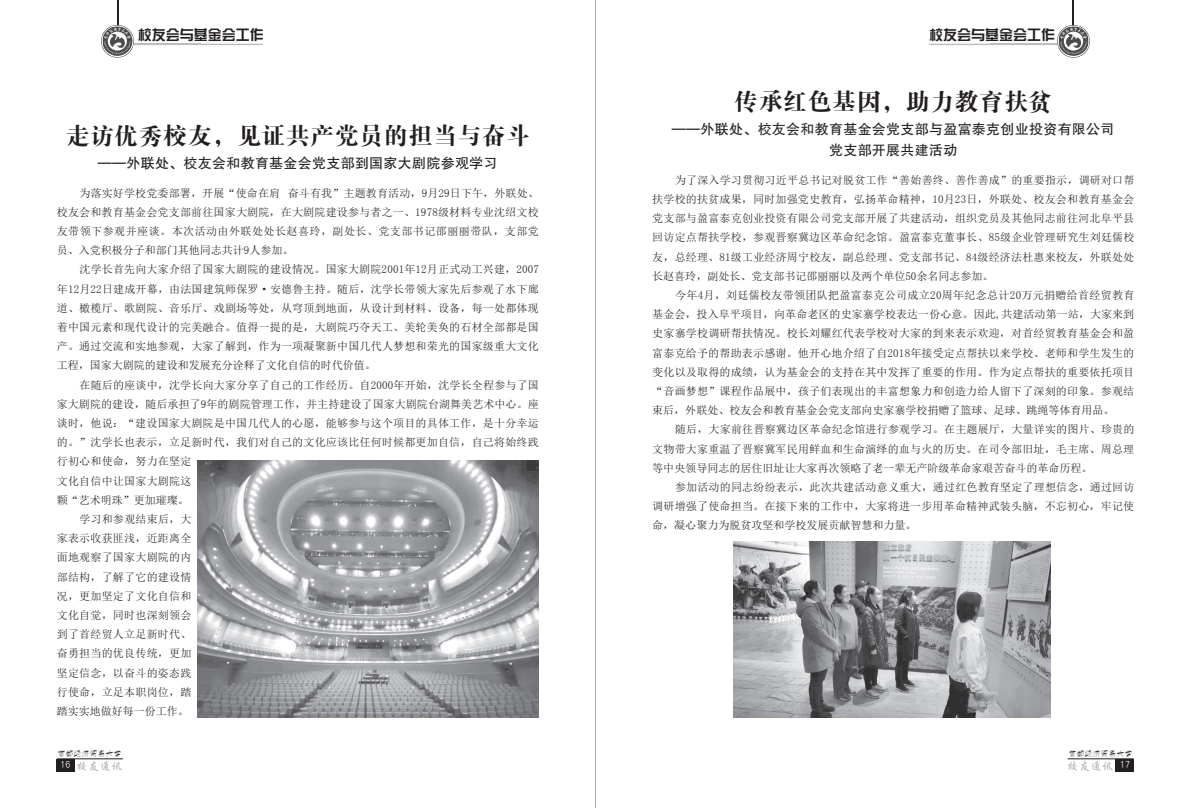
<style>
.page{position:relative;width:1191px;height:808px;background:#fff}
.page>*{position:absolute;margin:0;border:0;box-sizing:border-box;transform-origin:0 0}
.t1{font:24px "FZDBSJW GB1 0";letter-spacing:.02em;color:#231f20}
.t2{font:14px/20.8px "FZHTJW GB1 0";letter-spacing:.02em;color:#231f20;text-align:center}
.t3{font:14px "H Yk 1 gj";color:#231f20}
.t4{font:11px/19.2px "Sim Sun";letter-spacing:.02em;color:#231f20;text-align:justify}
.t5{font:11px "Sim Sun";color:#231f20}
.t6{font:10px "H Yg 2 gj";color:#fff}
.t7{font:8px "H Yg 4 gj";color:#231f20}
</style>
<div class="page">
<hr style="left:118px;top:0;width:1px;height:44px;background:#231f20">
<hr style="left:1067px;top:758px;width:66px;height:1px;background:#231f20">
<div style="left:1115px;top:758px;width:19px;height:13px;background:#231f20"></div>
<hr style="left:57px;top:758px;width:66px;height:1px;background:#231f20">
<div style="left:56px;top:758px;width:19px;height:13px;background:#231f20"></div>
<svg style="left:101px;top:25px;width:33px;height:33px"></svg>
<hr style="left:1072px;top:0;width:1px;height:44px;background:#231f20">
<hr style="left:990px;top:44px;width:91px;height:1px;background:#bcbdc0">
<svg style="left:1057px;top:25px;width:32px;height:33px"></svg>
<img style="left:1058px;top:26px;width:30px;height:30px">
<svg style="left:77px;top:761px;width:45px;height:10px"></svg>
<svg style="left:1068px;top:761px;width:44px;height:10px"></svg>
<hr style="left:595px;top:0;width:1px;height:808px;background:#a8a9ad">
<hr style="left:929px;top:44px;width:126px;height:1px;background:#bcbdc0">
<hr style="left:134px;top:44px;width:129px;height:1px;background:#bcbdc0">
<img style="left:197px;top:461px;width:342px;height:256px">
<img style="left:733px;top:542px;width:318px;height:175px">
<p class="t3" style="left:138px;top:27px;width:128px">校友会与基金会工作</p>
<p class="t3" style="left:929px;top:27px;width:127px">校友会与基金会工作</p>
<h1 class="t1" style="left:65px;top:123px;width:466px">走访优秀校友，见证共产党员的担当与奋斗</h1>
<p class="t2" style="left:98px;top:153px;width:401px">——外联处、校友会和教育基金会党支部到国家大剧院参观学习</p>
<p class="t4" style="left:57px;top:183px;width:483px;text-indent:23px">为落实好学校党委部署，开展“使命在肩 奋斗有我”主题教育活动，9月29日下午，外联处、校友会和教育基金会党支部前往国家大剧院，在大剧院建设参与者之一、1978级材料专业沈绍文校友带领下参观并座谈。本次活动由外联处处长赵喜玲，副处长、党支部书记邵丽丽带队，支部党员、入党积极分子和部门其他同志共计9人参加。</p>
<p class="t4" style="left:57px;top:260px;width:484px;text-indent:23px">沈学长首先向大家介绍了国家大剧院的建设情况。国家大剧院2001年12月正式动工兴建，2007年12月22日建成开幕，由法国建筑师保罗·安德鲁主持。随后，沈学长带领大家先后参观了水下廊道、橄榄厅、歌剧院、音乐厅、戏剧场等处，从穹顶到地面，从设计到材料、设备，每一处都体现着中国元素和现代设计的完美融合。值得一提的是，大剧院巧夺天工、美轮美奂的石材全部都是国产。通过交流和实地参观，大家了解到，作为一项凝聚新中国几代人梦想和荣光的国家级重大文化工程，国家大剧院的建设和发展充分诠释了文化自信的时代价值。</p>
<p class="t4" style="left:79px;top:375px;width:461px">在随后的座谈中，沈学长向大家分享了自己的工作经历。自2000年开始，沈学长全程参与了国</p>
<p class="t4" style="left:57px;top:394px;width:483px">家大剧院的建设，随后承担了9年的剧院管理工作，并主持建设了国家大剧院台湖舞美艺术中心。座</p>
<p class="t4" style="left:57px;top:413px;width:483px">谈时，他说：“建设国家大剧院是中国几代人的心愿，能够参与这个项目的具体工作，是十分幸运</p>
<p class="t4" style="left:57px;top:433px;width:483px">的。”沈学长也表示，立足新时代，我们对自己的文化应该比任何时候都更加自信，自己将始终践</p>
<p class="t4" style="left:57px;top:452px;width:136px">行初心和使命，努力在坚定</p>
<p class="t4" style="left:57px;top:471px;width:136px">文化自信中让国家大剧院这</p>
<p class="t5" style="left:57px;top:494px;width:133px">颗“艺术明珠”更加璀璨。</p>
<p class="t4" style="left:79px;top:509px;width:113px">学习和参观结束后，大</p>
<p class="t4" style="left:57px;top:529px;width:136px">家表示收获匪浅，近距离全</p>
<p class="t4" style="left:57px;top:548px;width:136px">面地观察了国家大剧院的内</p>
<p class="t4" style="left:57px;top:567px;width:136px">部结构，了解了它的建设情</p>
<p class="t4" style="left:57px;top:586px;width:136px">况，更加坚定了文化自信和</p>
<p class="t4" style="left:57px;top:605px;width:136px">文化自觉，同时也深刻领会</p>
<p class="t4" style="left:57px;top:624px;width:136px">到了首经贸人立足新时代、</p>
<p class="t4" style="left:57px;top:644px;width:136px">奋勇担当的优良传统，更加</p>
<p class="t4" style="left:57px;top:663px;width:136px">坚定信念，以奋斗的姿态践</p>
<p class="t4" style="left:57px;top:682px;width:136px">行使命，立足本职岗位，踏</p>
<p class="t5" style="left:57px;top:705px;width:133px">踏实实地做好每一份工作。</p>
<p class="t7" style="left:57px;top:750px;width:66px">首都经济贸易大学</p>
<p class="t6" style="left:60px;top:759px;width:12px">16</p>
<h1 class="t1" style="left:734px;top:89px;width:319px">传承红色基因，助力教育扶贫</h1>
<p class="t2" style="left:672px;top:119px;width:444px">——外联处、校友会和教育基金会党支部与盈富泰克创业投资有限公司党支部开展共建活动</p>
<p class="t4" style="left:652px;top:170px;width:484px;text-indent:23px">为了深入学习贯彻习近平总书记对脱贫工作“善始善终、善作善成”的重要指示，调研对口帮扶学校的扶贫成果，同时加强党史教育，弘扬革命精神，10月23日，外联处、校友会和教育基金会党支部与盈富泰克创业投资有限公司党支部开展了共建活动，组织党员及其他同志前往河北阜平县回访定点帮扶学校，参观晋察冀边区革命纪念馆。盈富泰克董事长、85级企业管理研究生刘廷儒校友，总经理、81级工业经济周宁校友，副总经理、党支部书记、84级经济法杜惠来校友，外联处处长赵喜玲，副处长、党支部书记邵丽丽以及两个单位50余名同志参加。</p>
<p class="t4" style="left:652px;top:285px;width:484px;text-indent:23px">今年4月，刘廷儒校友带领团队把盈富泰克公司成立20周年纪念总计20万元捐赠给首经贸教育基金会，投入阜平项目，向革命老区的史家寨学校表达一份心意。因此,共建活动第一站，大家来到史家寨学校调研帮扶情况。校长刘耀红代表学校对大家的到来表示欢迎，对首经贸教育基金会和盈富泰克给予的帮助表示感谢。他开心地介绍了自2018年接受定点帮扶以来学校、老师和学生发生的变化以及取得的成绩，认为基金会的支持在其中发挥了重要的作用。作为定点帮扶的重要依托项目“音画梦想”课程作品展中，孩子们表现出的丰富想象力和创造力给人留下了深刻的印象。参观结束后，外联处、校友会和教育基金会党支部向史家寨学校捐赠了篮球、足球、跳绳等体育用品。</p>
<p class="t4" style="left:652px;top:420px;width:484px;text-indent:23px">随后，大家前往晋察冀边区革命纪念馆进行参观学习。在主题展厅，大量详实的图片、珍贵的文物带大家重温了晋察冀军民用鲜血和生命演绎的血与火的历史。在司令部旧址，毛主席、周总理等中央领导同志的居住旧址让大家再次领略了老一辈无产阶级革命家艰苦奋斗的革命历程。</p>
<p class="t4" style="left:652px;top:477px;width:484px;text-indent:23px">参加活动的同志纷纷表示，此次共建活动意义重大，通过红色教育坚定了理想信念，通过回访调研增强了使命担当。在接下来的工作中，大家将进一步用革命精神武装头脑，不忘初心，牢记使命，凝心聚力为脱贫攻坚和学校发展贡献智慧和力量。</p>
<p class="t7" style="left:1068px;top:750px;width:65px">首都经济贸易大学</p>
<p class="t6" style="left:1120px;top:759px;width:11px">17</p>
</div>
